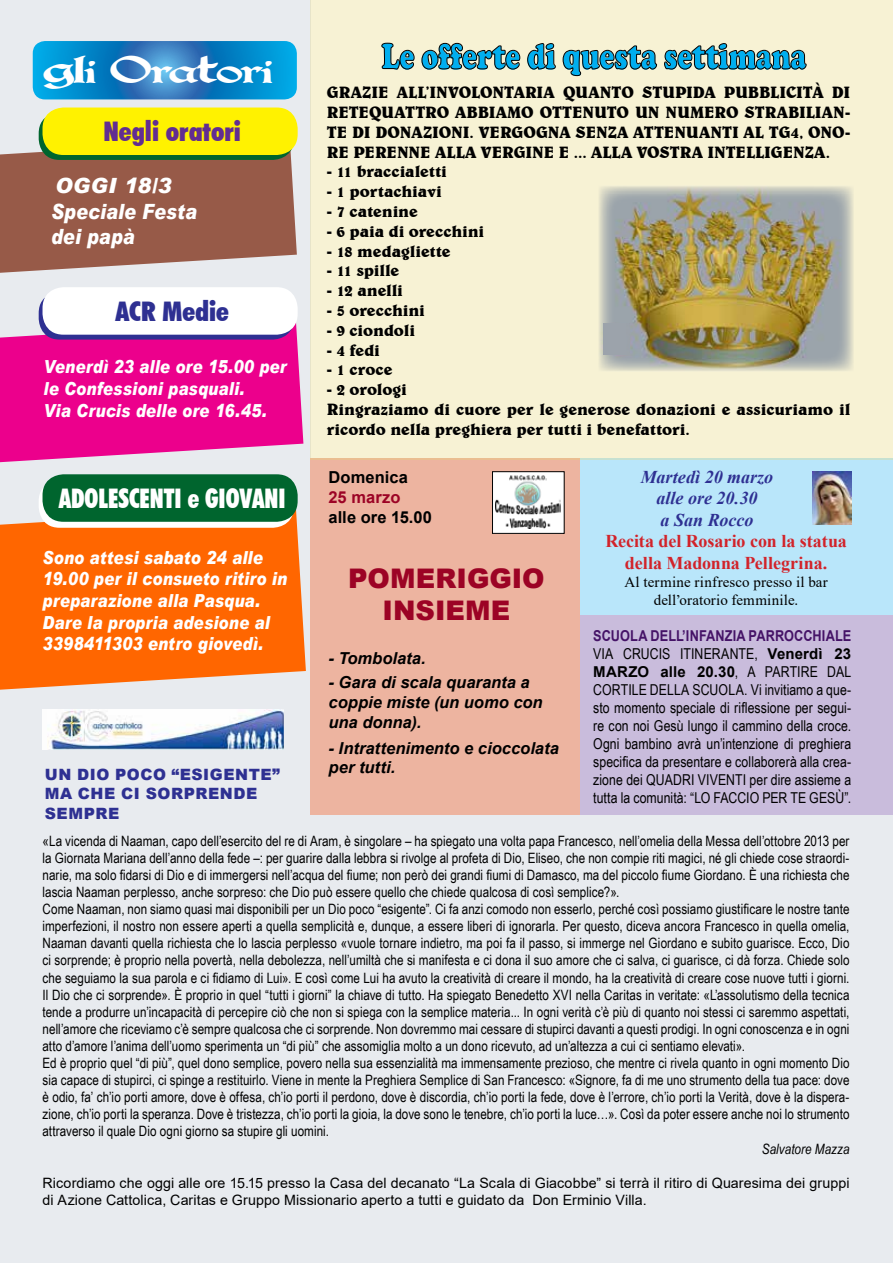
<style>
.page{position:relative;width:893px;height:1263px;background:#fff}
.page>*{position:absolute;margin:0;border:0;box-sizing:border-box;transform-origin:0 0}
.t1{font:38.1px "Gregorian";letter-spacing:-.005em;color:#fff;scale:1.25 1}
.t2{font:900 37.5px "Cooper";color:#00aeef;scale:.75 1}
.t3{font:900 condensed 27px "Futura BT";color:#fff;scale:.9 1}
.t4{font:900 27px/32.4px "Arial";color:#9c0325;text-align:center}
.t5{font:900 condensed 27px "Futura BT";color:#622d91}
.t6{font:900 condensed 27px "Futura BT";color:#2e3092}
.t7{font:italic 900 21px/25.3px "Arial";letter-spacing:.01em;color:#fff}
.t8{font:italic 900 18px/21.8px "Arial";letter-spacing:.015em;color:#fff;scale:.84 1}
.t9{font:700 18px/21.6px "Times New Roman";letter-spacing:-.005em;color:#d2232a;text-align:center}
.t10{font:italic 700 18px/21.6px "Times New Roman";color:#2e3092;text-align:center}
.t11{font:700 16.5px/19.8px "Belwe BT";letter-spacing:-.01em;color:#000;text-align:justify}
.t12{font:italic 700 16.5px/19.8px "Arial";color:#000}
.t13{font:700 16.5px "Arial";letter-spacing:.005em;color:#000}
.t14{font:700 16.5px "Arial";color:#9c0325}
.t15{font:900 15.6px "Arial";letter-spacing:.035em;color:#2e3092}
.t16{font:15px/18px "Arial Narrow";letter-spacing:.005em;color:#000;text-align:justify}
.t17{font:15px/18px "Times New Roman";letter-spacing:.01em;color:#000;text-align:center}
.t18{font:700 15px "Arial";letter-spacing:.01em;color:#451367;scale:.85 1}
.t19{font:700 15px "Arial";color:#000}
.t20{font:14.25px/17.1px "Arial Narrow";letter-spacing:.005em;color:#000}
.t21{font:14.25px/17.1px "Arial";letter-spacing:.005em;color:#000}
.t22{font:italic 14.25px "Arial Narrow";letter-spacing:.005em;color:#000}
.s1{font-family:"Arial";font-weight:700}
</style>
<div class="page">
<div style="left:0;top:0;width:310px;height:1263px;background:#e8ebef"></div>
<div style="left:310px;top:458px;width:270px;height:359px;background:#edb4a0"></div>
<div style="left:580px;top:615px;width:313px;height:202px;background:#c9bcdc"></div>
<div style="left:310px;top:815px;width:583px;height:448px;background:#e8ebef"></div>
<div style="left:581px;top:459px;width:312px;height:156px;background:#b9e6fa"></div>
<div style="left:310px;top:0;width:583px;height:459px;background:#f7f2d4"></div>
<img style="left:599px;top:186px;width:254px;height:185px">
<img style="left:604px;top:323px;width:25px;height:32px">
<svg style="left:381px;top:42px;width:34px;height:28px"></svg>
<svg style="left:421px;top:42px;width:100px;height:28px"></svg>
<svg style="left:527px;top:43px;width:29px;height:27px"></svg>
<svg style="left:562px;top:45px;width:95px;height:32px"></svg>
<svg style="left:664px;top:43px;width:143px;height:27px"></svg>
<svg style="left:0;top:137px;width:297px;height:136px;background:#9f695a"></svg>
<div style="left:39px;top:112px;width:255px;height:48px;background:#00652e;border-radius:21px"></div>
<div style="left:43px;top:108px;width:255px;height:47px;background:#fff200;border-radius:21px"></div>
<svg style="left:0;top:319px;width:303px;height:143px;background:#eb1795"></svg>
<div style="left:39px;top:292px;width:255px;height:48px;background:#2e3092;border-radius:21px"></div>
<div style="left:43px;top:287px;width:255px;height:48px;background:#fff;border-radius:21px"></div>
<svg style="left:0;top:509px;width:306px;height:181px;background:#fd7013"></svg>
<div style="left:39px;top:480px;width:255px;height:48px;background:#fff;border-radius:21px"></div>
<div style="left:43px;top:474px;width:255px;height:48px;background:#00652e;border-radius:21px"></div>
<svg style="left:33px;top:41px;width:264px;height:58px;background:#1589ca"></svg>
<div style="left:43px;top:709px;width:241px;height:41px;background:#fdfdfd"></div>
<img style="left:48px;top:709px;width:236px;height:41px">
<div style="left:492px;top:472px;width:72px;height:61px;background:#fff"></div>
<img style="left:495px;top:475px;width:66px;height:54px">
<div style="left:492px;top:471px;width:72px;height:63px;border:1px solid #000"></div>
<img style="left:812px;top:471px;width:39px;height:53px">
<h1 class="t1" style="left:42px;top:44px;width:185px">gli Oratori</h1>
<h3 class="t5" style="left:103px;top:115px;width:139px">Negli oratori</h3>
<h3 class="t7" style="left:51px;top:173px;width:147px">OGGI 18/3<br>Speciale Festa dei papà</h3>
<h3 class="t6" style="left:115px;top:295px;width:115px">ACR Medie</h3>
<p class="t8" style="left:44px;top:356px;width:291px">Venerdì 23 alle ore 15.00 per le Confessioni pasquali.<br>Via Crucis delle ore 16.45.</p>
<h3 class="t3" style="left:59px;top:482px;width:91px">ADOLESCENTI</h3>
<h3 class="t3" style="left:188px;top:482px;width:85px">e GIOVANI</h3>
<p class="t8" style="left:43px;top:546px;width:293px">Sono attesi sabato 24 alle<br>19.00 per il consueto ritiro in preparazione alla Pasqua.<br>Dare la propria adesione al<br>3398411303 entro giovedì.</p>
<p class="t15" style="left:45px;top:763px;width:84px">UN DIO POCO</p>
<p class="t15" style="left:172px;top:763px;width:21px">“ESIGENTE</p>
<p class="t15" style="left:272px;top:763px;width:9px">”</p>
<p class="t15" style="left:45px;top:782px;width:15px">MA</p>
<p class="t15" style="left:78px;top:782px;width:81px">CHE CI SORPRENDE</p>
<p class="t15" style="left:45px;top:802px;width:14px">SEMPRE</p>
<h2 class="t2" style="left:381px;top:34px;width:568px">Le offerte di questa settimana</h2>
<p class="t11" style="left:327px;top:82px;width:525px">GRAZIE ALL’INVOLONTARIA QUANTO STUPIDA PUBBLICITà DI RETEQUATTRO ABBIAMO OTTENUTO UN NUMERO STRABILIAN-TE DI DONAZIONI. VERGOGNA SENZA ATTENUANTI AL TG4, ONO-RE PERENNE ALLA VERGINE E ... ALLA VOSTRA INTELLIGENZA.</p>
<p class="t11" style="left:327px;top:161px;width:122px">- 11 braccialetti</p>
<p class="t11" style="left:327px;top:181px;width:116px">- 1 portachiavi</p>
<p class="t11" style="left:327px;top:201px;width:93px">- 7 catenine</p>
<p class="t11" style="left:327px;top:221px;width:159px">- 6 paia di orecchini</p>
<p class="t11" style="left:327px;top:240px;width:125px">- 18 medagliette</p>
<p class="t11" style="left:327px;top:260px;width:74px">- 11 spille</p>
<p class="t11" style="left:327px;top:280px;width:78px">- 12 anelli</p>
<p class="t11" style="left:327px;top:300px;width:100px">- 5 orecchini</p>
<p class="t11" style="left:327px;top:320px;width:90px">- 9 ciondoli</p>
<p class="t11" style="left:327px;top:339px;width:55px">- 4 fedi</p>
<p class="t11" style="left:327px;top:359px;width:67px">- 1 croce</p>
<p class="t11" style="left:327px;top:379px;width:525px;text-align:left">- 2 orologi<br>Ringraziamo di cuore per le generose donazioni e assicuriamo il ricordo nella preghiera per tutti i benefattori.</p>
<p class="t13" style="left:328px;top:465px;width:81px">Domenica</p>
<p class="t14" style="left:328px;top:485px;width:74px">25 marzo</p>
<p class="t13" style="left:328px;top:505px;width:105px">alle ore 15.00</p>
<h3 class="t4" style="left:348px;top:561px;width:198px">POMERIGGIO<br>INSIEME</h3>
<p class="t12" style="left:328px;top:649px;width:99px">- Tombolata.</p>
<p class="t12" style="left:328px;top:673px;width:216px">- Gara di scala quaranta a coppie miste (un uomo con una donna).</p>
<p class="t12" style="left:328px;top:738px;width:232px">- Intrattenimento e cioccolata per tutti.</p>
<p class="t10" style="left:641px;top:465px;width:134px">Martedì 20 marzo alle ore 20.30<br>a San Rocco</p>
<p class="t9" style="left:605px;top:530px;width:243px">Recita del Rosario con la statua della Madonna Pellegrina.</p>
<p class="t17" style="left:624px;top:572px;width:205px">Al termine rinfresco presso il bar dell’oratorio femminile.</p>
<p class="t18" style="left:593px;top:625px;width:33px">SCUOLA</p>
<p class="t18" style="left:650px;top:625px;width:57px">DELL’INFANZ</p>
<p class="t18" style="left:733px;top:625px;width:40px">IA PARRO</p>
<p class="t18" style="left:794px;top:625px;width:69px">CCHIALE</p>
<p class="t16" style="left:593px;top:644px;width:259px">VIA CRUCIS ITINERANTE, <span class="s1">Venerdì 23</span></p>
<p class="t19" style="left:593px;top:661px;width:12px">MARZO</p>
<p class="t16" style="left:593px;top:662px;width:260px;text-indent:67px"><span class="s1">alle 20.30</span>, A PARTIRE DAL CORTILE DELLA SCUOLA. Vi invitiamo a que&shy;sto momento speciale di riflessione per segui&shy;re con noi Gesù lungo il cammino della croce.<br>Ogni bambino avrà un’intenzione di preghiera specifica da presentare e collaborerà alla crea&shy;zione dei QUADRI VIVENTI per dire assieme a tutta la comunità: “LO FACCIO PER TE GESù”.</p>
<p class="t20" style="left:43px;top:832px;width:809px">«La vicenda di Naaman, capo dell’esercito del re di Aram, è singolare – ha spiegato una volta papa Francesco, nell’omelia della Messa dell’ottobre 2013 per la Giornata Mariana dell’anno della fede –: per guarire dalla lebbra si rivolge al profeta di Dio, Eliseo, che non compie riti magici, né gli chiede cose straordi&shy;narie, ma solo fidarsi di Dio e di immergersi nell’acqua del fiume; non però dei grandi fiumi di Damasco, ma del piccolo fiume Giordano. È una richiesta che lascia Naaman perplesso, anche sorpreso: che Dio può essere quello che chiede qualcosa di così semplice?».<br>Come Naaman, non siamo quasi mai disponibili per un Dio poco “esigente”. Ci fa anzi comodo non esserlo, perché così possiamo giustificare le nostre tante imperfezioni, il nostro non essere aperti a quella semplicità e, dunque, a essere liberi di ignorarla. Per questo, diceva ancora Francesco in quella omelia, Naaman davanti quella richiesta che lo lascia perplesso «vuole tornare indietro, ma poi fa il passo, si immerge nel Giordano e subito guarisce. Ecco, Dio ci sorprende; è proprio nella povertà, nella debolezza, nell’umiltà che si manifesta e ci dona il suo amore che ci salva, ci guarisce, ci dà forza. Chiede solo che seguiamo la sua parola e ci fidiamo di Lui». E così come Lui ha avuto la creatività di creare il mondo, ha la creatività di creare cose nuove tutti i giorni.<br>Il Dio che ci sorprende». È proprio in quel “tutti i giorni” la chiave di tutto. Ha spiegato Benedetto XVI nella Caritas in veritate: «L’assolutismo della tecnica tende a produrre un’incapacità di percepire ciò che non si spiega con la semplice materia... In ogni verità c’è più di quanto noi stessi ci saremmo aspettati, nell’amore che riceviamo c’è sempre qualcosa che ci sorprende. Non dovremmo mai cessare di stupirci davanti a questi prodigi. In ogni conoscenza e in ogni atto d’amore l’anima dell’uomo sperimenta un “di più” che assomiglia molto a un dono ricevuto, ad un’altezza a cui ci sentiamo elevati».<br>Ed è proprio quel “di più”, quel dono semplice, povero nella sua essenzialità ma immensamente prezioso, che mentre ci rivela quanto in ogni momento Dio sia capace di stupirci, ci spinge a restituirlo. Viene in mente la Preghiera Semplice di San Francesco: «Signore, fa di me uno strumento della tua pace: dove è odio, fa’ ch’io porti amore, dove è offesa, ch’io porti il perdono, dove è discordia, ch’io porti la fede, dove è l’errore, ch’io porti la Verità, dove è la dispera&shy;zione, ch’io porti la speranza. Dove è tristezza, ch’io porti la gioia, la dove sono le tenebre, ch’io porti la luce…». Così da poter essere anche noi lo strumento attraverso il quale Dio ogni giorno sa stupire gli uomini.</p>
<p class="t22" style="left:762px;top:1139px;width:89px">Salvatore Mazza</p>
<p class="t21" style="left:43px;top:1174px;width:808px">Ricordiamo che oggi alle ore 15.15 presso la Casa del decanato “La Scala di Giacobbe” si terrà il ritiro di Quaresima dei gruppi di Azione Cattolica, Caritas e Gruppo Missionario aperto a tutti e guidato da Don Erminio Villa.</p>
</div>
